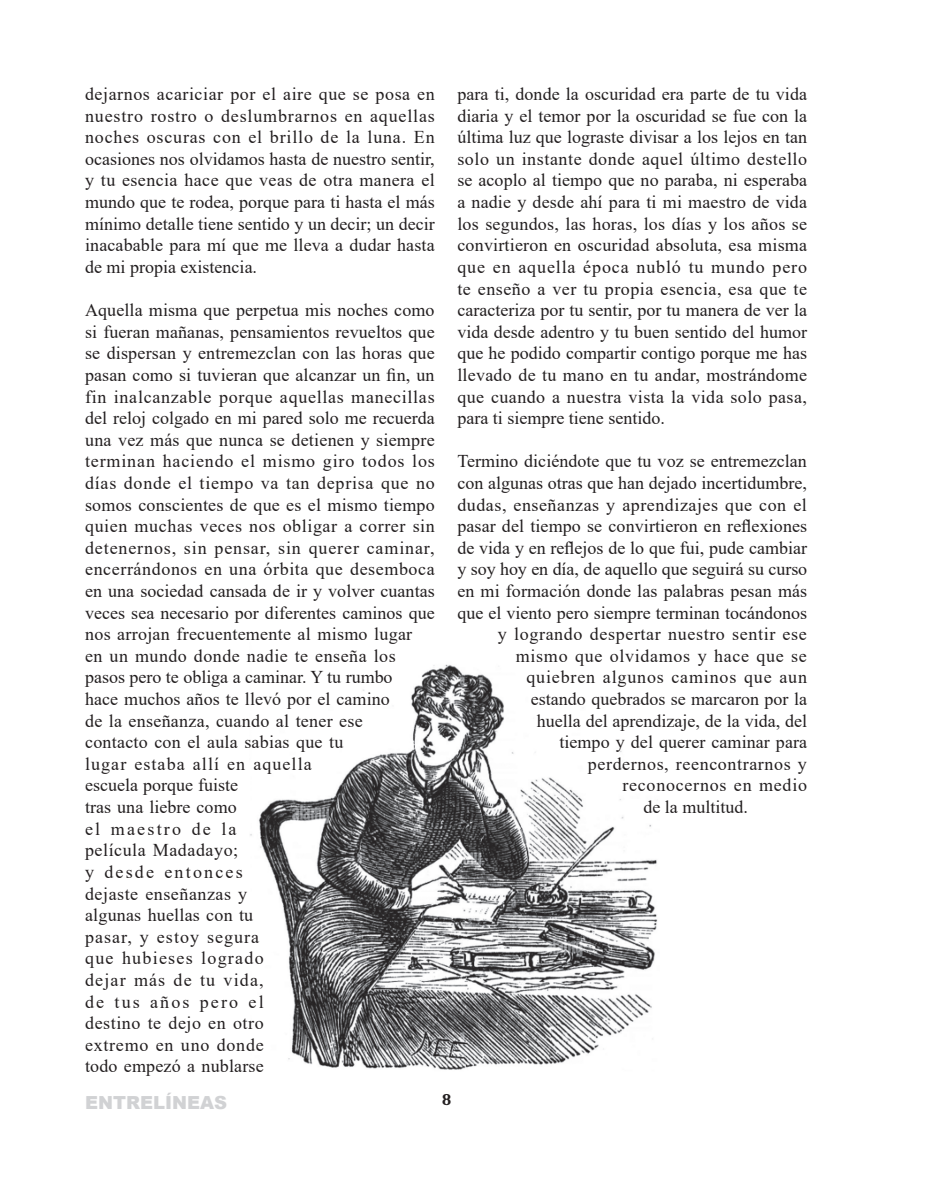
<style>
.page{position:relative;width:936px;height:1191px;background:#fff}
.page>*{position:absolute;margin:0;border:0;box-sizing:border-box;transform-origin:0 0}
.t1{font:18px/21.6px "Times New Roman";letter-spacing:.01em;color:#231f20;text-align:justify}
.t2{font:18px "Times New Roman";letter-spacing:.035em;color:#231f20}
.t3{font:18px "Times New Roman";letter-spacing:.04em;color:#231f20}
.t4{font:18px "Times New Roman";letter-spacing:.03em;color:#231f20}
.t5{font:18px "Times New Roman";letter-spacing:.045em;color:#231f20}
.t6{font:900 18px "Arial";color:#d1d2d4}
.t7{font:15px "Avigea";color:#231f20}
</style>
<div class="page">
<img style="left:250px;top:664px;width:408px;height:406px">
<p class="t1" style="left:85px;top:83px;width:351px">dejarnos acariciar por el aire que se posa en nuestro rostro o deslumbrarnos en aquellas noches oscuras con el brillo de la luna. En ocasiones nos olvidamos hasta de nuestro sentir, y tu esencia hace que veas de otra manera el mundo que te rodea, porque para ti hasta el más mínimo detalle tiene sentido y un decir; un decir inacabable para mí que me lleva a dudar hasta de mi propia existencia.</p>
<p class="t1" style="left:85px;top:299px;width:351px;text-align:left">Aquella misma que perpetua mis noches como si fueran mañanas, pensamientos revueltos que se dispersan y entremezclan con las horas que pasan como si tuvieran que alcanzar un fin, un fin inalcanzable porque aquellas manecillas del reloj colgado en mi pared solo me recuerda una vez más que nunca se detienen y siempre terminan haciendo el mismo giro todos los días donde el tiempo va tan deprisa que no somos conscientes de que es el mismo tiempo quien muchas veces nos obligar a correr sin detenernos, sin pensar, sin querer caminar, encerrándonos en una órbita que desemboca en una sociedad cansada de ir y volver cuantas veces sea necesario por diferentes caminos que nos arrojan frecuentemente al mismo lugar<br>en un mundo donde nadie te enseña los pasos pero te obliga a caminar. Y tu rumbo<br>hace muchos años te llevó por el camino<br>de la enseñanza, cuando al tener ese<br>contacto con el aula sabias que tu<br>lugar estaba allí en aquella<br>escuela porque fuiste<br>tras una liebre como<br>el maestro de la<br>película Madadayo;<br>y desde entonces<br>dejaste enseñanzas y<br>algunas huellas con tu<br>pasar, y estoy segura<br>que hubieses logrado<br>dejar más de tu vida,<br>de tus años pero el<br>destino te dejo en otro<br>extremo en uno donde<br>todo empezó a nublarse</p>
<p class="t1" style="left:457px;top:83px;width:351px">para ti, donde la oscuridad era parte de tu vida diaria y el temor por la oscuridad se fue con la última luz que lograste divisar a los lejos en tan solo un instante donde aquel último destello se acoplo al tiempo que no paraba, ni esperaba a nadie y desde ahí para ti mi maestro de vida los segundos, las horas, los días y los años se convirtieron en oscuridad absoluta, esa misma que en aquella época nubló tu mundo pero te enseño a ver tu propia esencia, esa que te caracteriza por tu sentir, por tu manera de ver la vida desde adentro y tu buen sentido del humor que he podido compartir contigo porque me has llevado de tu mano en tu andar, mostrándome que cuando a nuestra vista la vida solo pasa, para ti siempre tiene sentido.</p>
<p class="t1" style="left:457px;top:450px;width:351px">Termino diciéndote que tu voz se entremezclan</p>
<p class="t1" style="left:457px;top:471px;width:351px">con algunas otras que han dejado incertidumbre,</p>
<p class="t4" style="left:457px;top:492px;width:351px">dudas, enseñanzas y aprendizajes que con el</p>
<p class="t1" style="left:457px;top:515px;width:351px">pasar del tiempo se convirtieron en reflexiones</p>
<p class="t1" style="left:457px;top:536px;width:351px">de vida y en reflejos de lo que fui, pude cambiar</p>
<p class="t1" style="left:457px;top:558px;width:351px">y soy hoy en día, de aquello que seguirá su curso</p>
<p class="t1" style="left:457px;top:579px;width:351px">en mi formación donde las palabras pesan más</p>
<p class="t1" style="left:457px;top:601px;width:351px">que el viento pero siempre terminan tocándonos</p>
<p class="t2" style="left:498px;top:621px;width:310px">y logrando despertar nuestro sentir ese</p>
<p class="t3" style="left:516px;top:643px;width:292px">mismo que olvidamos y hace que se</p>
<p class="t5" style="left:526px;top:664px;width:282px">quiebren algunos caminos que aun</p>
<p class="t1" style="left:531px;top:687px;width:278px">estando quebrados se marcaron por la</p>
<p class="t1" style="left:537px;top:709px;width:272px">huella del aprendizaje, de la vida, del</p>
<p class="t1" style="left:559px;top:731px;width:249px">tiempo y del querer caminar para</p>
<p class="t2" style="left:588px;top:751px;width:220px">perdernos, reencontrarnos y</p>
<p class="t3" style="left:622px;top:772px;width:186px">reconocernos en medio</p>
<p class="t1" style="left:643px;top:795px;width:106px">de la multitud.</p>
<p class="t6" style="left:85px;top:1090px;width:143px">ENTRELÍNEAS</p>
<p class="t7" style="left:442px;top:1090px;width:11px">8</p>
</div>
